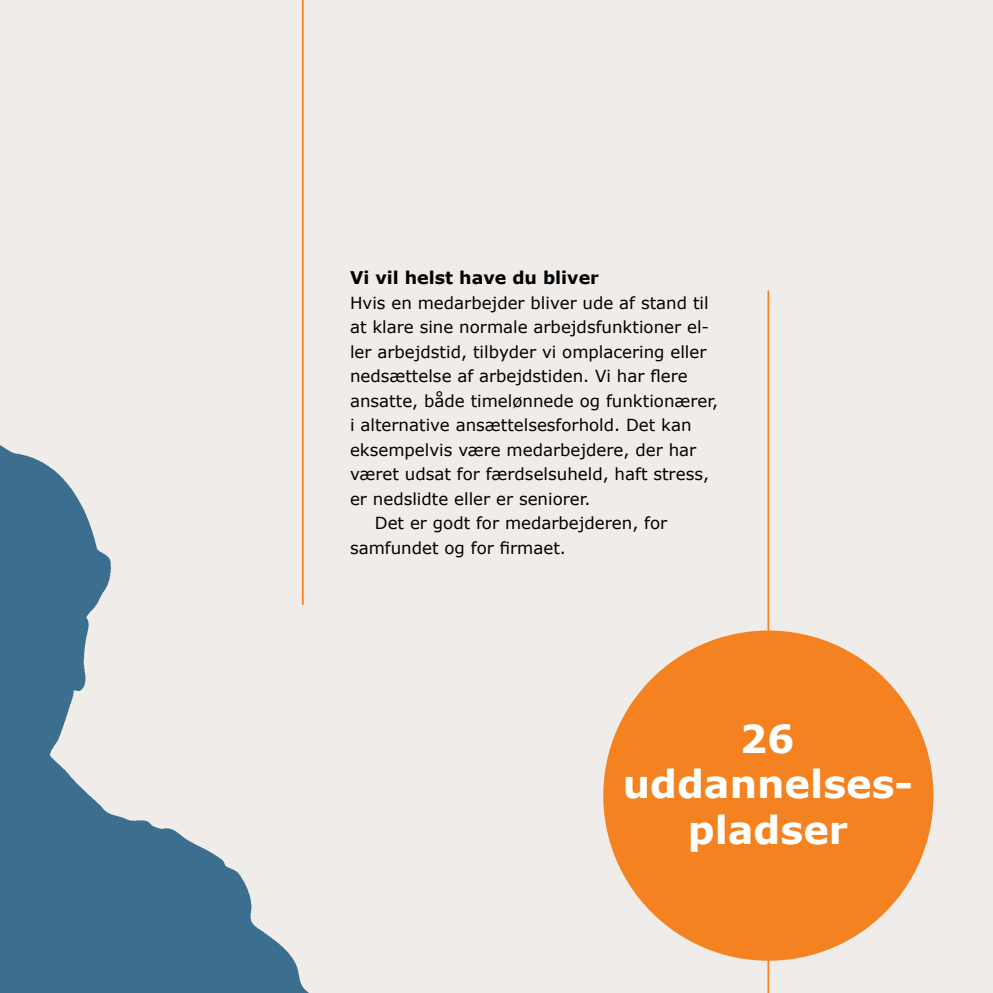
<style>
.page{position:relative;width:993px;height:993px;background:#fff}
.page>*{position:absolute;margin:0;border:0;box-sizing:border-box;transform-origin:0 0}
.t1{font:700 38.5px/45.5px "Verdana";color:#fff;text-align:center}
.t2{font:700 17.5px "Verdana";color:#000}
.t3{font:16.62px "Verdana";color:#000}
</style>
<div class="page">
<hr style="left:992px;top:0;width:1px;height:992px;background:#000">
<div style="left:0;top:0;width:992px;height:992px;background:#efecea"></div>
<hr style="left:767px;top:290px;width:2px;height:702px;background:#f58220">
<hr style="left:302px;top:0;width:1px;height:604px;background:#f58220">
<div style="left:603px;top:630px;width:330px;height:330px;background:#f58220;border-radius:50%"></div>
<img style="left:0;top:439px;width:308px;height:553px">
<p class="t2" style="left:350px;top:266px;width:250px">Vi vil helst have du bliver</p>
<p class="t3" style="left:350px;top:292px;width:360px">Hvis en medarbejder bliver ude af stand til</p>
<p class="t3" style="left:350px;top:316px;width:360px">at klare sine normale arbejdsfunktioner el-</p>
<p class="t3" style="left:350px;top:341px;width:358px">ler arbejdstid, tilbyder vi omplacering eller</p>
<p class="t3" style="left:350px;top:365px;width:339px">nedsættelse af arbejdstiden. Vi har flere</p>
<p class="t3" style="left:350px;top:390px;width:369px">ansatte, både timelønnede og funktionærer,</p>
<p class="t3" style="left:350px;top:414px;width:343px">i alternative ansættelsesforhold. Det kan</p>
<p class="t3" style="left:350px;top:439px;width:347px">eksempelvis være medarbejdere, der har</p>
<p class="t3" style="left:350px;top:463px;width:360px">været udsat for færdselsuheld, haft stress,</p>
<p class="t3" style="left:350px;top:488px;width:242px">er nedslidte eller er seniorer.</p>
<p class="t3" style="left:375px;top:512px;width:294px">Det er godt for medarbejderen, for</p>
<p class="t3" style="left:350px;top:537px;width:217px">samfundet og for firmaet.</p>
<h1 class="t1" style="left:622px;top:716px;width:292px">26 uddannelses&shy;pladser</h1>
</div>
